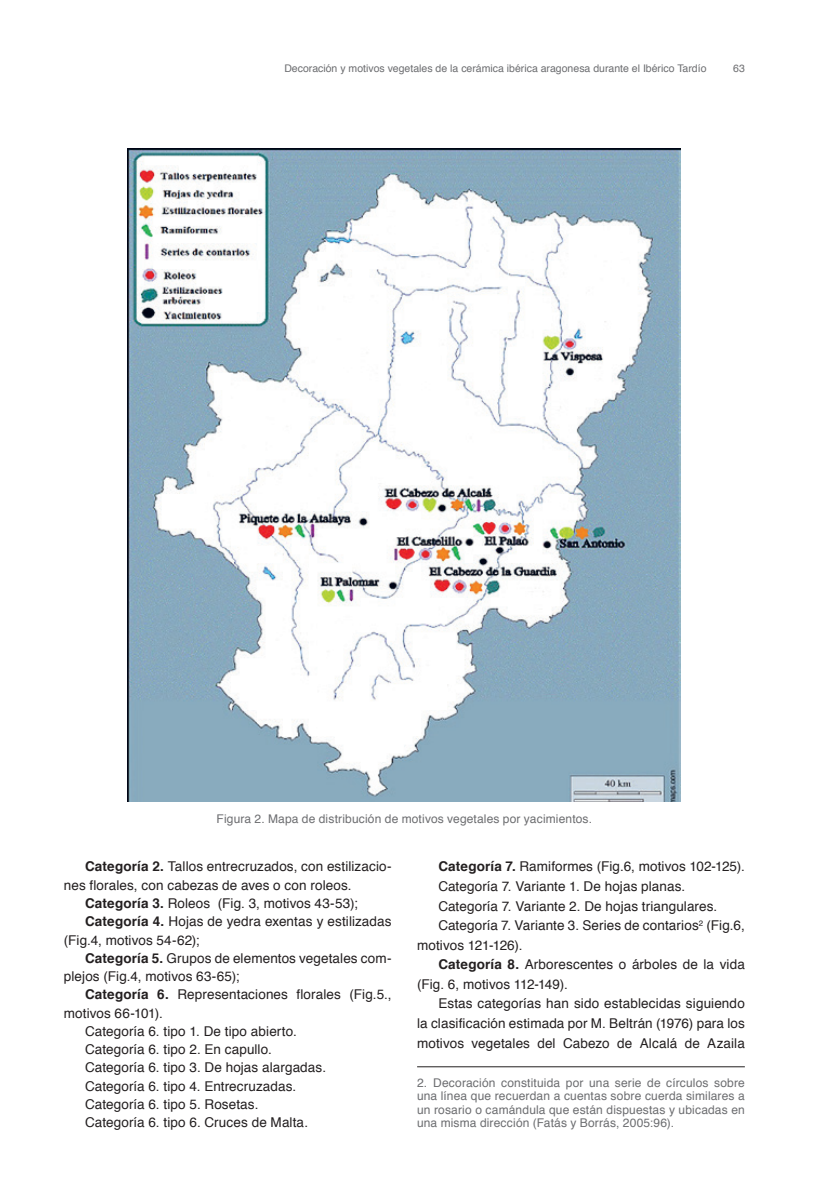
<style>
.page{position:relative;width:830px;height:1191px;background:#fff}
.page>*{position:absolute;margin:0;border:0;box-sizing:border-box;transform-origin:0 0}
.t1{font:13.5px "Helvetica";letter-spacing:.005em;color:#231f20}
.t2{font:12px/13.5px "Helvetica";letter-spacing:.015em;color:#6c6d70;text-align:justify}
.t3{font:10.5px "Helvetica";color:#6c6d70}
.s1{font-weight:700}
</style>
<div class="page">
<hr style="left:417px;top:1066px;width:327px;height:1px;background:#231f20">
<img style="left:128px;top:149px;width:552px;height:652px">
<p class="t3" style="left:284px;top:64px;width:423px">Decoración y motivos vegetales de la cerámica ibérica aragonesa durante el Ibérico Tardío</p>
<p class="t3" style="left:732px;top:64px;width:13px">63</p>
<p class="t2" style="left:216px;top:812px;width:377px">Figura 2. Mapa de distribución de motivos vegetales por yacimientos.</p>
<p class="t1" style="left:85px;top:861px;width:308px"><span class="s1">Categoría 2.</span> Tallos entrecruzados, con estilizacio-</p>
<p class="t1" style="left:64px;top:879px;width:289px">nes florales, con cabezas de aves o con roleos.</p>
<p class="t1" style="left:85px;top:897px;width:274px"><span class="s1">Categoría 3.</span> Roleos (Fig. 3, motivos 43-53);</p>
<p class="t1" style="left:85px;top:916px;width:308px"><span class="s1">Categoría 4.</span> Hojas de yedra exentas y estilizadas</p>
<p class="t1" style="left:64px;top:934px;width:137px">(Fig.4, motivos 54-62);</p>
<p class="t1" style="left:85px;top:952px;width:308px"><span class="s1">Categoría 5.</span> Grupos de elementos vegetales com-</p>
<p class="t1" style="left:64px;top:970px;width:177px">plejos (Fig.4, motivos 63-65);</p>
<p class="t1" style="left:85px;top:989px;width:308px"><span class="s1">Categoría 6.</span> Representaciones florales (Fig.5.,</p>
<p class="t1" style="left:64px;top:1007px;width:100px">motivos 66-101).</p>
<p class="t1" style="left:85px;top:1025px;width:213px">Categoría 6. tipo 1. De tipo abierto.</p>
<p class="t1" style="left:85px;top:1043px;width:188px">Categoría 6. tipo 2. En capullo.</p>
<p class="t1" style="left:85px;top:1062px;width:242px">Categoría 6. tipo 3. De hojas alargadas.</p>
<p class="t1" style="left:85px;top:1080px;width:213px">Categoría 6. tipo 4. Entrecruzadas.</p>
<p class="t1" style="left:85px;top:1098px;width:175px">Categoría 6. tipo 5. Rosetas.</p>
<p class="t1" style="left:85px;top:1116px;width:224px">Categoría 6. tipo 6. Cruces de Malta.</p>
<p class="t1" style="left:438px;top:861px;width:308px"><span class="s1">Categoría 7.</span> Ramiformes (Fig.6, motivos 102-125).</p>
<p class="t1" style="left:438px;top:880px;width:248px">Categoría 7. Variante 1. De hojas planas.</p>
<p class="t1" style="left:438px;top:900px;width:280px">Categoría 7. Variante 2. De hojas triangulares.</p>
<p class="t1" style="left:438px;top:919px;width:308px">Categoría 7. Variante 3. Series de contarios<sup>2</sup> (Fig.6,</p>
<p class="t1" style="left:417px;top:939px;width:107px">motivos 121-126).</p>
<p class="t1" style="left:438px;top:959px;width:308px"><span class="s1">Categoría 8.</span> Arborescentes o árboles de la vida</p>
<p class="t1" style="left:417px;top:978px;width:152px">(Fig. 6, motivos 112-149).</p>
<p class="t1" style="left:438px;top:998px;width:308px">Estas categorías han sido establecidas siguiendo</p>
<p class="t1" style="left:417px;top:1017px;width:329px">la clasificación estimada por M. Beltrán (1976) para los</p>
<p class="t1" style="left:417px;top:1037px;width:329px">motivos vegetales del Cabezo de Alcalá de Azaila</p>
<p class="t2" style="left:417px;top:1076px;width:329px">2. Decoración constituida por una serie de círculos sobre una línea que recuerdan a cuentas sobre cuerda similares a un rosario o camándula que están dispuestas y ubicadas en una misma dirección (Fatás y Borrás, 2005:96).</p>
</div>
